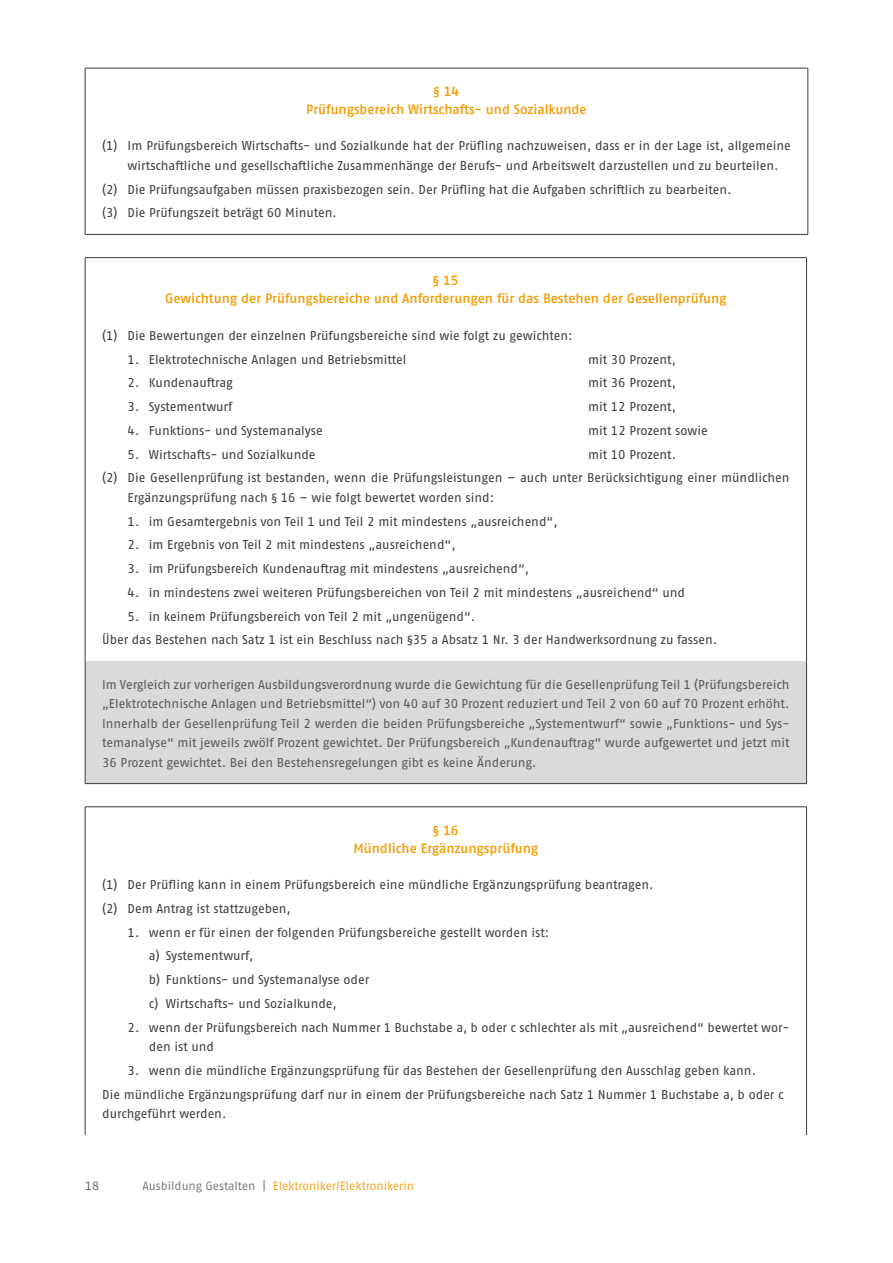
<style>
.page{position:relative;width:893px;height:1263px;background:#fff}
.page>*{position:absolute;margin:0;border:0;box-sizing:border-box;transform-origin:0 0}
.id1135{font:500 13.5px/18px "Fago Pro";letter-spacing:-.005em;color:#f59c00;text-align:center}
.id239{font:12.75px/19.5px "Fago Pro";letter-spacing:-.005em;color:#3c3c3b}
.id1221{font:12.75px/19.5px "Fago Pro";letter-spacing:-.005em;color:#3c3c3b}
.id239-2{font:12.75px/19.5px "Fago Pro";letter-spacing:-.005em;color:#575756;text-align:justify}
.id1246{font:12.75px "Fago Pro";letter-spacing:-.005em;color:#3c3c3b}
.t1{font:12px "Fago Pro";letter-spacing:-.005em;color:#f7a723}
.t2{font:12px "Fago Pro";color:#6b6b6a}
.s1{color:#7c7c7b}
</style>
<div class="page">
<hr style="left:85px;top:68px;width:723px;height:1px;background:#3c3c3b">
<hr style="left:85px;top:68px;width:1px;height:166px;background:#3c3c3b">
<hr style="left:808px;top:68px;width:1px;height:166px;background:#3c3c3b">
<hr style="left:85px;top:234px;width:723px;height:1px;background:#3c3c3b">
<div style="left:85px;top:661px;width:721px;height:123px;background:#dadada"></div>
<hr style="left:85px;top:257px;width:722px;height:1px;background:#3c3c3b">
<hr style="left:85px;top:258px;width:1px;height:403px;background:#3c3c3b">
<hr style="left:806px;top:258px;width:1px;height:403px;background:#3c3c3b">
<hr style="left:85px;top:661px;width:1px;height:122px;background:#3c3c3b">
<hr style="left:806px;top:661px;width:1px;height:122px;background:#3c3c3b">
<hr style="left:85px;top:783px;width:722px;height:1px;background:#3c3c3b">
<hr style="left:85px;top:806px;width:722px;height:1px;background:#3c3c3b">
<hr style="left:85px;top:807px;width:1px;height:328px;background:#3c3c3b">
<hr style="left:806px;top:807px;width:1px;height:328px;background:#3c3c3b">
<p class="id1135" style="left:306px;top:82px;width:282px">§ 14<br>Prüfungsbereich Wirtschafts- und Sozialkunde</p>
<p class="id239" style="left:128px;top:136px;width:665px;text-indent:-26px">(1) Im Prüfungsbereich Wirtschafts- und Sozialkunde hat der Prüfling nachzuweisen, dass er in der Lage ist, allgemeine wirtschaftliche und gesellschaftliche Zusammenhänge der Berufs- und Arbeitswelt darzustellen und zu beurteilen.</p>
<p class="id239" style="left:102px;top:179px;width:631px">(2) Die Prüfungsaufgaben müssen praxisbezogen sein. Der Prüfling hat die Aufgaben schriftlich zu bearbeiten.</p>
<p class="id239" style="left:102px;top:203px;width:236px">(3) Die Prüfungszeit beträgt 60 Minuten.</p>
<p class="id1135" style="left:165px;top:272px;width:563px">§ 15<br>Gewichtung der Prüfungsbereiche und Anforderungen für das Bestehen der Gesellenprüfung</p>
<p class="id239" style="left:102px;top:326px;width:472px">(1) Die Bewertungen der einzelnen Prüfungsbereiche sind wie folgt zu gewichten:</p>
<p class="id1221" style="left:128px;top:349px;width:280px">1. Elektrotechnische Anlagen und Betriebsmittel</p>
<p class="id1221" style="left:588px;top:349px;width:89px">mit 30 Prozent,</p>
<p class="id1221" style="left:128px;top:373px;width:107px">2. Kundenauftrag</p>
<p class="id1221" style="left:588px;top:373px;width:89px">mit 36 Prozent,</p>
<p class="id1221" style="left:128px;top:397px;width:106px">3. Systementwurf</p>
<p class="id1221" style="left:588px;top:397px;width:89px">mit 12 Prozent,</p>
<p class="id1221" style="left:128px;top:421px;width:197px">4. Funktions- und Systemanalyse</p>
<p class="id1221" style="left:588px;top:421px;width:121px">mit 12 Prozent sowie</p>
<p class="id1221" style="left:128px;top:444px;width:189px">5. Wirtschafts- und Sozialkunde</p>
<p class="id1221" style="left:588px;top:444px;width:89px">mit 10 Prozent.</p>
<p class="id239" style="left:128px;top:468px;width:663px;text-indent:-26px">(2) Die Gesellenprüfung ist bestanden, wenn die Prüfungsleistungen – auch unter Berücksichtigung einer mündlichen<br>Ergänzungsprüfung nach § 16 – wie folgt bewertet worden sind:</p>
<p class="id1221" style="left:128px;top:511px;width:431px">1. im Gesamtergebnis von Teil 1 und Teil 2 mit mindestens „ausreichend“,</p>
<p class="id1221" style="left:128px;top:535px;width:329px">2. im Ergebnis von Teil 2 mit mindestens „ausreichend“,</p>
<p class="id1221" style="left:128px;top:559px;width:403px">3. im Prüfungsbereich Kundenauftrag mit mindestens „ausreichend“,</p>
<p class="id1221" style="left:128px;top:583px;width:559px">4. in mindestens zwei weiteren Prüfungsbereichen von Teil 2 mit mindestens „ausreichend“ und</p>
<p class="id1221" style="left:128px;top:606px;width:349px">5. in keinem Prüfungsbereich von Teil 2 mit „ungenügend“.</p>
<p class="id239" style="left:102px;top:630px;width:616px">Über das Bestehen nach Satz 1 ist ein Beschluss nach §35 a Absatz 1 Nr. 3 der Handwerksordnung zu fassen.</p>
<p class="id239-2" style="left:102px;top:674px;width:689px">Im Vergleich zur vorherigen Ausbildungsverordnung wurde die Gewichtung für die Gesellenprüfung Teil 1 (Prüfungsbereich „Elektrotechnische Anlagen und Betriebsmittel“) von 40 auf 30 Prozent reduziert und Teil 2 von 60 auf 70 Prozent erhöht.<br>Innerhalb der Gesellenprüfung Teil 2 werden die beiden Prüfungsbereiche „Systementwurf“ sowie „Funktions- und Sys&shy;temanalyse“ mit jeweils zwölf Prozent gewichtet. Der Prüfungsbereich „Kundenauftrag“ wurde aufgewertet und jetzt mit 36 Prozent gewichtet. Bei den Bestehensregelungen gibt es keine Änderung.</p>
<p class="id1135" style="left:354px;top:821px;width:186px">§ 16<br>Mündliche Ergänzungsprüfung</p>
<p class="id239" style="left:102px;top:875px;width:553px">(1) Der Prüfling kann in einem Prüfungsbereich eine mündliche Ergänzungsprüfung beantragen.</p>
<p class="id239" style="left:102px;top:898px;width:190px">(2) Dem Antrag ist stattzugeben,</p>
<p class="id1221" style="left:128px;top:922px;width:423px">1. wenn er für einen der folgenden Prüfungsbereiche gestellt worden ist:</p>
<p class="id1246" style="left:149px;top:948px;width:106px">a) Systementwurf,</p>
<p class="id1246" style="left:149px;top:972px;width:222px">b) Funktions- und Systemanalyse oder</p>
<p class="id1246" style="left:149px;top:996px;width:189px">c) Wirtschafts- und Sozialkunde,</p>
<p class="id1221" style="left:149px;top:1017px;width:642px;text-indent:-21px">2. wenn der Prüfungsbereich nach Nummer 1 Buchstabe a, b oder c schlechter als mit „ausreichend“ bewertet wor&shy;den ist und</p>
<p class="id1221" style="left:128px;top:1061px;width:630px">3. wenn die mündliche Ergänzungsprüfung für das Bestehen der Gesellenprüfung den Ausschlag geben kann.</p>
<p class="id239" style="left:102px;top:1084px;width:683px">Die mündliche Ergänzungsprüfung darf nur in einem der Prüfungsbereiche nach Satz 1 Nummer 1 Buchstabe a, b oder c durchgeführt werden.</p>
<p class="t2" style="left:85px;top:1178px;width:15px">18</p>
<p class="t1" style="left:142px;top:1178px;width:273px"><span class="s1">Ausbildung Gestalten |</span> Elektroniker/Elektronikerin</p>
</div>
